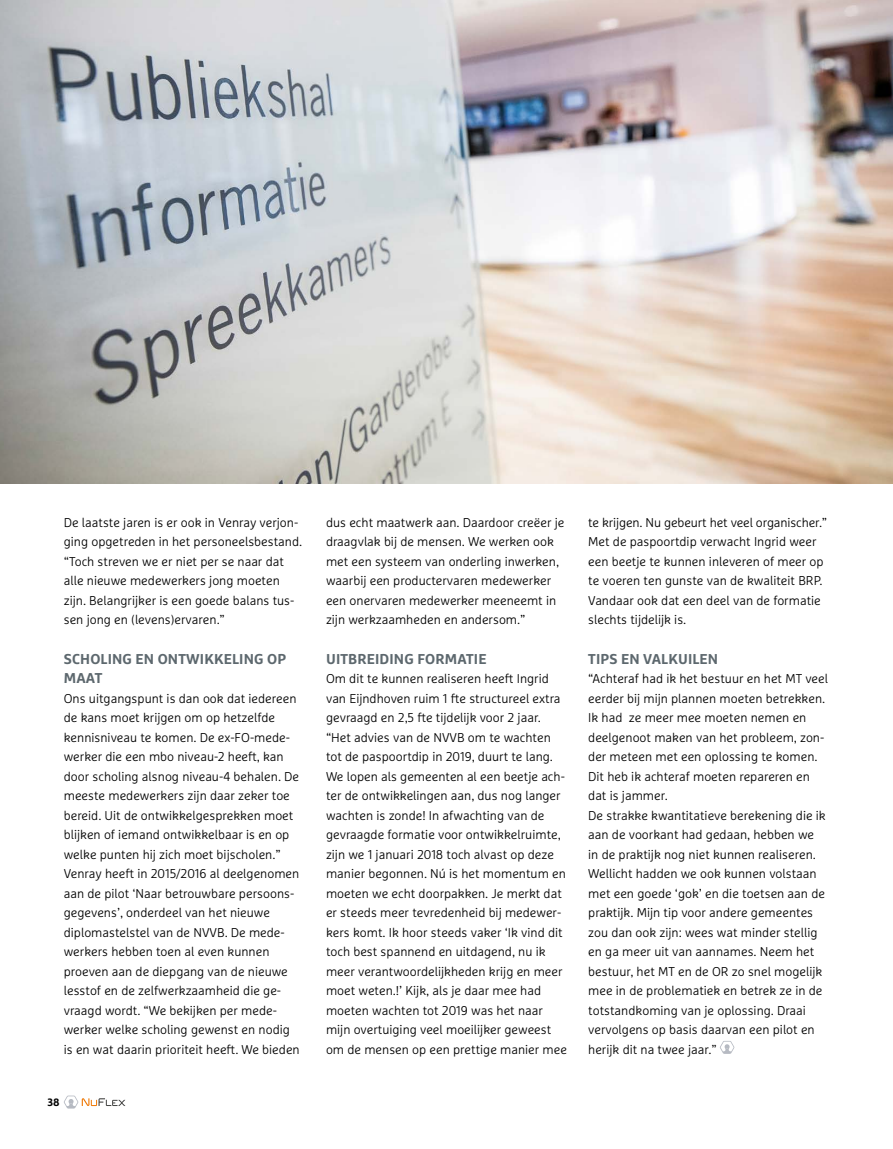
<style>
.page{position:relative;width:893px;height:1149px;background:#fff}
.page>*{position:absolute;margin:0;border:0;box-sizing:border-box;transform-origin:0 0}
.t1{font:700 14.25px/19.5px "Marselis Pro";letter-spacing:.01em;color:#5d686e}
.t2{font:300 12.75px/19.5px "Marselis Pro";color:#000}
.t3{font:700 10.65px "Marselis Pro";color:#000}
</style>
<div class="page">
<svg style="left:64px;top:1095px;width:61px;height:13px"></svg>
<svg style="left:720px;top:1041px;width:14px;height:12px"></svg>
<img style="left:0;top:0;width:893px;height:483px">
<p class="t2" style="left:64px;top:512px;width:240px">De laatste jaren is er ook in Venray verjon&shy;ging opgetreden in het personeelsbestand. “Toch streven we er niet per se naar dat alle nieuwe medewerkers jong moeten zijn. Belangrijker is een goede balans tus&shy;sen jong en (levens)ervaren.”</p>
<p class="t1" style="left:64px;top:648px;width:224px">SCHOLING EN ONTWIKKELING OP<br>MAAT</p>
<p class="t2" style="left:64px;top:688px;width:237px">Ons uitgangspunt is dan ook dat iedereen de kans moet krijgen om op hetzelfde kennisniveau te komen. De ex-FO-mede&shy;werker die een mbo niveau-2 heeft, kan door scholing alsnog niveau-4 behalen. De meeste medewerkers zijn daar zeker toe bereid. Uit de ontwikkelgesprekken moet blijken of iemand ontwikkelbaar is en op welke punten hij zich moet bijscholen.” Venray heeft in 2015/2016 al deelgenomen aan de pilot ‘Naar betrouwbare persoons&shy;gegevens’, onderdeel van het nieuwe diplomastelstel van de NVVB. De mede&shy;werkers hebben toen al even kunnen proeven aan de diepgang van de nieuwe lesstof en de zelfwerkzaamheid die ge&shy;vraagd wordt. “We bekijken per mede&shy;werker welke scholing gewenst en nodig is en wat daarin prioriteit heeft. We bieden</p>
<p class="t3" style="left:47px;top:1095px;width:14px">38</p>
<p class="t2" style="left:326px;top:512px;width:240px">dus echt maatwerk aan. Daardoor creëer je draagvlak bij de mensen. We werken ook met een systeem van onderling inwerken, waarbij een productervaren medewerker een onervaren medewerker meeneemt in zijn werkzaamheden en andersom.”</p>
<p class="t1" style="left:326px;top:648px;width:162px">UITBREIDING FORMATIE</p>
<p class="t2" style="left:326px;top:668px;width:242px">Om dit te kunnen realiseren heeft Ingrid van Eijndhoven ruim 1 fte structureel extra gevraagd en 2,5 fte tijdelijk voor 2 jaar. “Het advies van de NVVB om te wachten tot de paspoortdip in 2019, duurt te lang.<br>We lopen als gemeenten al een beetje ach&shy;ter de ontwikkelingen aan, dus nog langer wachten is zonde! In afwachting van de gevraagde formatie voor ontwikkelruimte, zijn we 1 januari 2018 toch alvast op deze manier begonnen. Nú is het momentum en moeten we echt doorpakken. Je merkt dat er steeds meer tevredenheid bij medewer&shy;kers komt. Ik hoor steeds vaker ‘Ik vind dit toch best spannend en uitdagend, nu ik meer verantwoordelijkheden krijg en meer moet weten.!’ Kijk, als je daar mee had moeten wachten tot 2019 was het naar mijn overtuiging veel moeilijker geweest om de mensen op een prettige manier mee</p>
<p class="t2" style="left:588px;top:512px;width:240px">te krijgen. Nu gebeurt het veel organischer.” Met de paspoortdip verwacht Ingrid weer een beetje te kunnen inleveren of meer op te voeren ten gunste van de kwaliteit BRP.<br>Vandaar ook dat een deel van de formatie slechts tijdelijk is.</p>
<p class="t1" style="left:588px;top:648px;width:131px">TIPS EN VALKUILEN</p>
<p class="t2" style="left:588px;top:668px;width:241px">“Achteraf had ik het bestuur en het MT veel eerder bij mijn plannen moeten betrekken.<br>Ik had ze meer mee moeten nemen en deelgenoot maken van het probleem, zon&shy;der meteen met een oplossing te komen.<br>Dit heb ik achteraf moeten repareren en dat is jammer.<br>De strakke kwantitatieve berekening die ik aan de voorkant had gedaan, hebben we<br>in de praktijk nog niet kunnen realiseren.<br>Wellicht hadden we ook kunnen volstaan met een goede ‘gok’ en die toetsen aan de praktijk. Mijn tip voor andere gemeentes zou dan ook zijn: wees wat minder stellig en ga meer uit van aannames. Neem het bestuur, het MT en de OR zo snel mogelijk mee in de problematiek en betrek ze in de totstandkoming van je oplossing. Draai vervolgens op basis daarvan een pilot en herijk dit na twee jaar.”</p>
</div>
